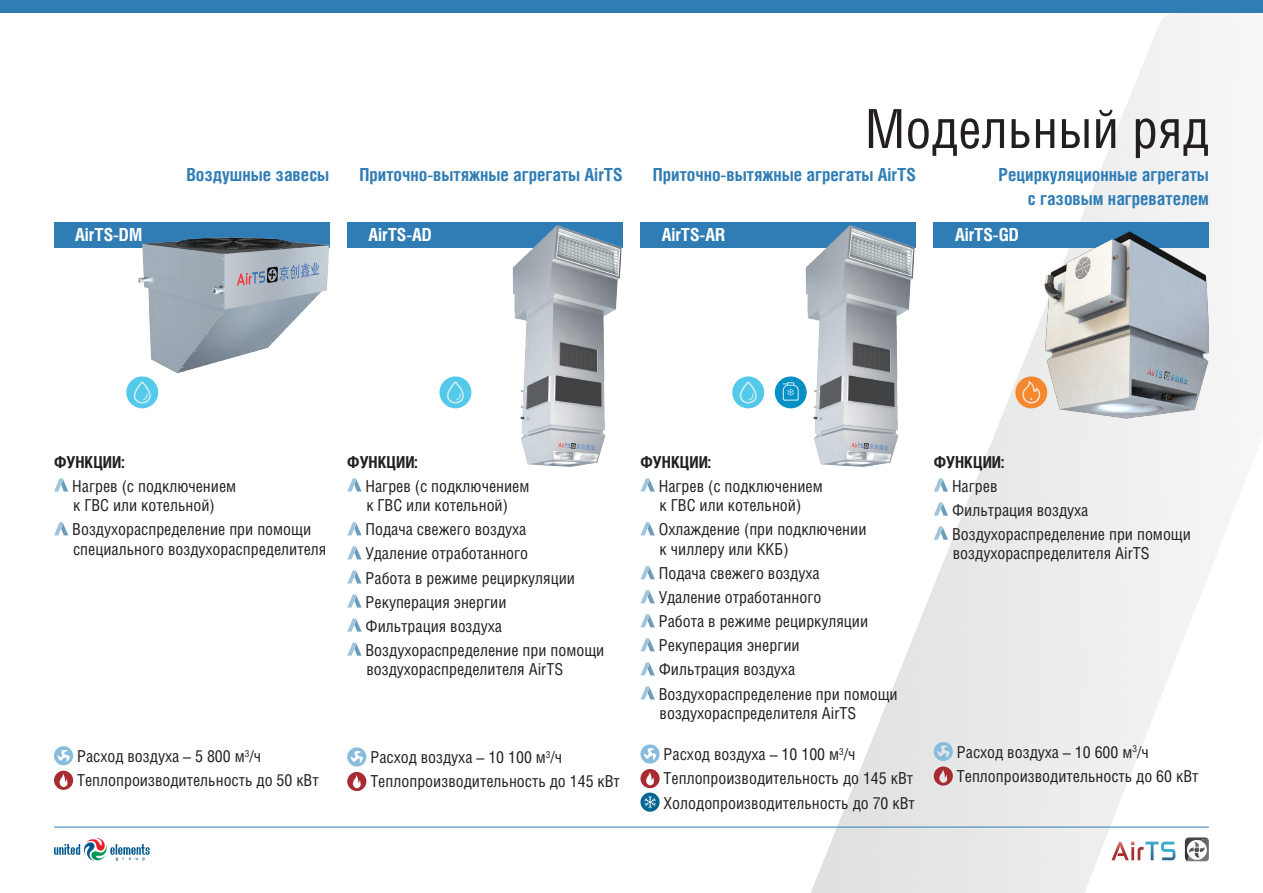
<style>
.page{position:relative;width:1263px;height:893px;background:#fff}
.page>*{position:absolute;margin:0;border:0;box-sizing:border-box;transform-origin:0 0}
.Zagolovok{font:54px "Helios Cond";color:#231f20}
.Text_bull{font:700 18px/24px "Helios Cond";color:#307db6;text-align:right}
.Text_bull-2{font:700 18px "Helios Cond";color:#fff}
.Text_bull-3{font:16.5px/19.8px "Helios Cond";color:#231f20}
.Text_bull-4{font:700 16.5px "Helios Cond";color:#231f20}
</style>
<div class="page">
<svg style="left:811px;top:13px;width:413px;height:880px"></svg>
<svg style="left:1185px;top:837px;width:24px;height:25px"></svg>
<svg style="left:1112px;top:842px;width:63px;height:18px"></svg>
<hr style="left:54px;top:827px;width:1155px;height:1px;background:#307db6">
<div style="left:0;top:0;width:1263px;height:13px;background:#307db6"></div>
<svg style="left:54px;top:838px;width:96px;height:23px"></svg>
<svg style="left:54px;top:478px;width:14px;height:14px"></svg>
<svg style="left:54px;top:522px;width:14px;height:13px"></svg>
<svg style="left:54px;top:746px;width:19px;height:19px"></svg>
<svg style="left:54px;top:771px;width:19px;height:19px"></svg>
<div style="left:54px;top:222px;width:275px;height:25px;background:#307db6"></div>
<svg style="left:347px;top:478px;width:15px;height:14px"></svg>
<svg style="left:347px;top:522px;width:15px;height:13px"></svg>
<svg style="left:347px;top:546px;width:15px;height:13px"></svg>
<svg style="left:347px;top:570px;width:15px;height:13px"></svg>
<svg style="left:347px;top:594px;width:15px;height:14px"></svg>
<svg style="left:347px;top:618px;width:15px;height:14px"></svg>
<svg style="left:347px;top:643px;width:15px;height:13px"></svg>
<svg style="left:347px;top:747px;width:19px;height:19px"></svg>
<svg style="left:347px;top:772px;width:19px;height:19px"></svg>
<div style="left:347px;top:222px;width:275px;height:25px;background:#307db6"></div>
<svg style="left:640px;top:478px;width:15px;height:14px"></svg>
<svg style="left:640px;top:522px;width:15px;height:13px"></svg>
<svg style="left:640px;top:566px;width:15px;height:13px"></svg>
<svg style="left:640px;top:590px;width:15px;height:13px"></svg>
<svg style="left:640px;top:614px;width:15px;height:13px"></svg>
<svg style="left:640px;top:638px;width:15px;height:13px"></svg>
<svg style="left:640px;top:662px;width:15px;height:13px"></svg>
<svg style="left:641px;top:686px;width:14px;height:13px"></svg>
<svg style="left:640px;top:744px;width:20px;height:68px"></svg>
<div style="left:640px;top:222px;width:276px;height:25px;background:#307db6"></div>
<div style="left:732px;top:376px;width:32px;height:32px;background:#55c9e9;border-radius:50%"></div>
<svg style="left:739px;top:381px;width:18px;height:23px"></svg>
<div style="left:775px;top:376px;width:32px;height:32px;background:#0490c5;border-radius:50%"></div>
<svg style="left:782px;top:383px;width:4px;height:18px"></svg>
<svg style="left:934px;top:478px;width:14px;height:14px"></svg>
<svg style="left:934px;top:502px;width:14px;height:14px"></svg>
<svg style="left:934px;top:527px;width:14px;height:13px"></svg>
<svg style="left:934px;top:742px;width:19px;height:44px"></svg>
<div style="left:934px;top:222px;width:275px;height:25px;background:#307db6"></div>
<img style="left:102px;top:223px;width:228px;height:175px">
<img style="left:492px;top:225px;width:130px;height:242px">
<img style="left:786px;top:218px;width:130px;height:259px">
<img style="left:1028px;top:231px;width:181px;height:197px">
<div style="left:126px;top:376px;width:32px;height:32px;background:#55c9e9;border-radius:50%"></div>
<svg style="left:133px;top:381px;width:18px;height:23px"></svg>
<div style="left:439px;top:376px;width:32px;height:32px;background:#55c9e9;border-radius:50%"></div>
<svg style="left:447px;top:381px;width:17px;height:23px"></svg>
<div style="left:1015px;top:376px;width:32px;height:32px;background:#f5882f;border-radius:50%"></div>
<svg style="left:1022px;top:381px;width:18px;height:23px"></svg>
<p class="Zagolovok" style="left:865px;top:96px;width:346px">Модельный ряд</p>
<p class="Text_bull-2" style="left:75px;top:224px;width:68px">AirTS-DM</p>
<p class="Text_bull" style="left:186px;top:162px;width:144px">Воздушные завесы</p>
<p class="Text_bull" style="left:653px;top:162px;width:264px">Приточно-вытяжные агрегаты AirTS</p>
<p class="Text_bull" style="left:998px;top:162px;width:212px">Рециркуляционные агрегаты с газовым нагревателем</p>
<p class="Text_bull" style="left:360px;top:162px;width:264px">Приточно-вытяжные агрегаты AirTS</p>
<p class="Text_bull-2" style="left:368px;top:224px;width:65px">AirTS-AD</p>
<p class="Text_bull-2" style="left:662px;top:224px;width:65px">AirTS-AR</p>
<p class="Text_bull-2" style="left:955px;top:224px;width:65px">AirTS-GD</p>
<p class="Text_bull-4" style="left:54px;top:452px;width:72px">ФУНКЦИИ:</p>
<p class="Text_bull-3" style="left:72px;top:475px;width:166px">Нагрев (с подключением к ГВС или котельной)</p>
<p class="Text_bull-3" style="left:72px;top:519px;width:256px">Воздухораспределение при помощи специального воздухораспределителя</p>
<p class="Text_bull-3" style="left:77px;top:746px;width:185px">Расход воздуха – 5 800 м<sup>3</sup>/ч</p>
<p class="Text_bull-3" style="left:77px;top:770px;width:243px">Теплопроизводительность до 50 кВт</p>
<p class="Text_bull-4" style="left:347px;top:452px;width:72px">ФУНКЦИИ:</p>
<p class="Text_bull-3" style="left:365px;top:475px;width:166px">Нагрев (с подключением к ГВС или котельной)</p>
<p class="Text_bull-3" style="left:365px;top:519px;width:162px">Подача свежего воздуха</p>
<p class="Text_bull-3" style="left:365px;top:543px;width:164px">Удаление отработанного</p>
<p class="Text_bull-3" style="left:365px;top:567px;width:211px">Работа в режиме рециркуляции</p>
<p class="Text_bull-3" style="left:365px;top:591px;width:142px">Рекуперация энергии</p>
<p class="Text_bull-3" style="left:365px;top:615px;width:138px">Фильтрация воздуха</p>
<p class="Text_bull-3" style="left:365px;top:640px;width:240px">Воздухораспределение при помощи воздухораспределителя AirTS</p>
<p class="Text_bull-3" style="left:370px;top:747px;width:193px">Расход воздуха – 10 100 м<sup>3</sup>/ч</p>
<p class="Text_bull-3" style="left:370px;top:771px;width:251px">Теплопроизводительность до 145 кВт</p>
<p class="Text_bull-4" style="left:640px;top:452px;width:72px">ФУНКЦИИ:</p>
<p class="Text_bull-3" style="left:659px;top:475px;width:166px">Нагрев (с подключением к ГВС или котельной)</p>
<p class="Text_bull-3" style="left:659px;top:519px;width:209px">Охлаждение (при подключении к чиллеру или ККБ)</p>
<p class="Text_bull-3" style="left:659px;top:563px;width:162px">Подача свежего воздуха</p>
<p class="Text_bull-3" style="left:659px;top:587px;width:164px">Удаление отработанного</p>
<p class="Text_bull-3" style="left:659px;top:611px;width:211px">Работа в режиме рециркуляции</p>
<p class="Text_bull-3" style="left:659px;top:635px;width:142px">Рекуперация энергии</p>
<p class="Text_bull-3" style="left:659px;top:659px;width:138px">Фильтрация воздуха</p>
<p class="Text_bull-3" style="left:659px;top:683px;width:240px">Воздухораспределение при помощи воздухораспределителя AirTS</p>
<p class="Text_bull-3" style="left:664px;top:744px;width:193px">Расход воздуха – 10 100 м<sup>3</sup>/ч</p>
<p class="Text_bull-3" style="left:664px;top:768px;width:251px">Теплопроизводительность до 145 кВт</p>
<p class="Text_bull-3" style="left:664px;top:792px;width:253px">Холодопроизводительность до 70 кВт</p>
<p class="Text_bull-4" style="left:934px;top:452px;width:72px">ФУНКЦИИ:</p>
<p class="Text_bull-3" style="left:952px;top:475px;width:47px">Нагрев</p>
<p class="Text_bull-3" style="left:952px;top:499px;width:138px">Фильтрация воздуха</p>
<p class="Text_bull-3" style="left:952px;top:524px;width:240px">Воздухораспределение при помощи воздухораспределителя AirTS</p>
<p class="Text_bull-3" style="left:957px;top:742px;width:193px">Расход воздуха – 10 600 м<sup>3</sup>/ч</p>
<p class="Text_bull-3" style="left:957px;top:766px;width:243px">Теплопроизводительность до 60 кВт</p>
</div>
